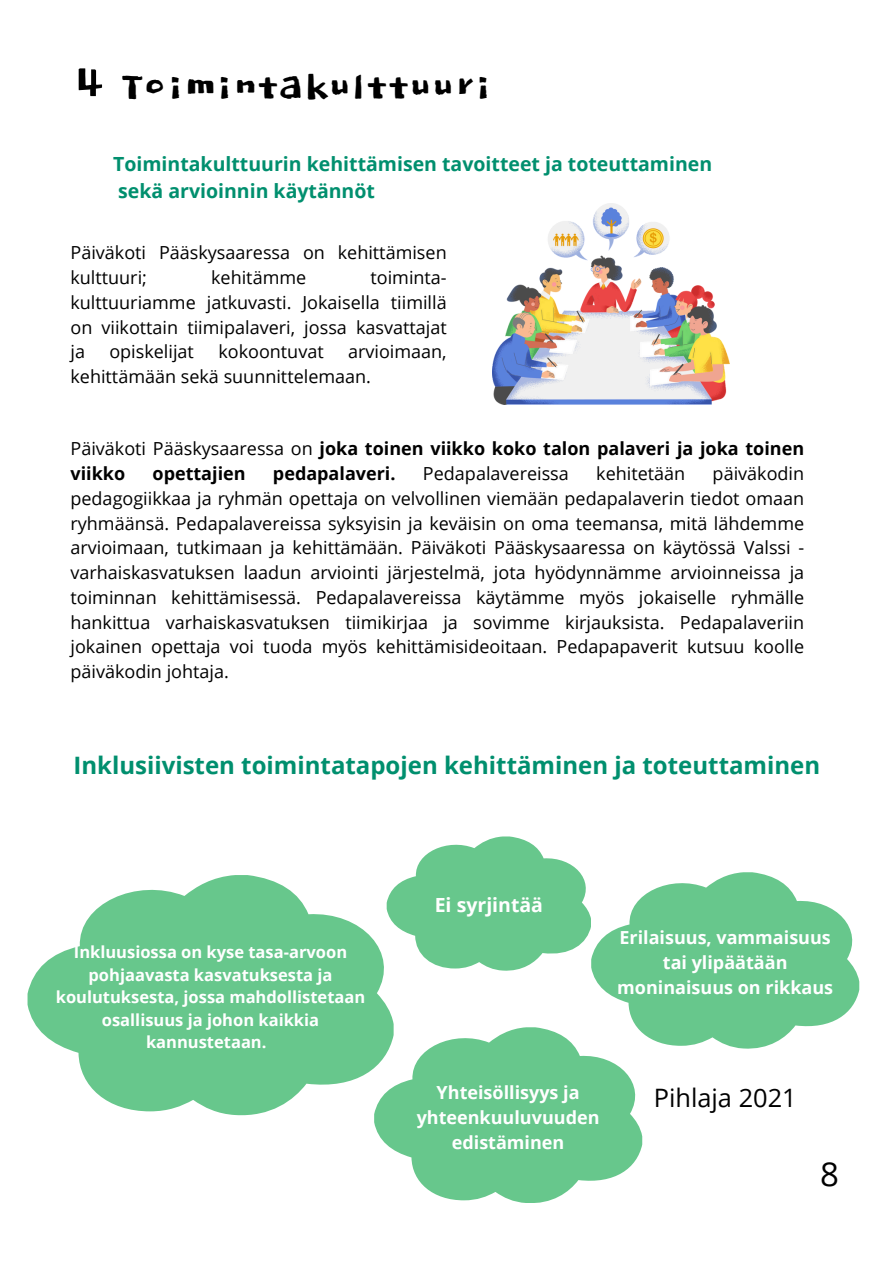
<style>
.page{position:relative;width:894px;height:1264px;background:#fff}
.page>*{position:absolute;margin:0;border:0;box-sizing:border-box;transform-origin:0 0}
.t1{font:56.4px "Dokdo";color:#000}
.t2{font:49.95px "Dokdo";color:#000}
.t3{font:33px "Open Sans";color:#000}
.t4{font:25.35px "Open Sans";color:#000}
.t5{font:700 24px "Open Sans";color:#008f6e}
.t6{font:700 19.5px/27px "Open Sans";color:#008f6e}
.t7{font:700 19.5px "Open Sans";color:#fff}
.t8{font:18px/24.8px "Open Sans";color:#000;text-align:justify}
.t9{font:700 18px/24.8px "Open Sans";color:#000}
.t10{font:700 18px/24.8px "Open Sans";color:#fff;text-align:center}
.t11{font:700 16.5px/22.5px "Open Sans";color:#fff;text-align:center}
.s1{font-weight:400}
</style>
<div class="page">
<img style="left:492px;top:203px;width:237px;height:201px">
<svg style="left:28px;top:875px;width:365px;height:240px;fill:#67c78c"></svg>
<svg style="left:591px;top:872px;width:268px;height:176px;fill:#67c78c"></svg>
<svg style="left:374px;top:1027px;width:268px;height:176px;fill:#67c78c"></svg>
<svg style="left:386px;top:836px;width:205px;height:134px"></svg>
<h3 class="t1" style="left:72px;top:55px;width:34px">4</h3>
<h2 class="t2" style="left:120px;top:64px;width:373px">Toimintakulttuuri</h2>
<h4 class="t6" style="left:113px;top:150px;width:600px">Toimintakulttuurin kehittämisen tavoitteet ja toteuttaminen sekä arvioinnin käytännöt</h4>
<h4 class="t8" style="left:70px;top:240px;width:377px">Päiväkoti Pääskysaaressa on kehittämisen kulttuuri;</h4>
<h4 class="t8" style="left:211px;top:265px;width:97px">kehitämme</h4>
<h4 class="t8" style="left:70px;top:265px;width:377px;text-indent:300px">toiminta&shy;kulttuuriamme jatkuvasti. Jokaisella tiimillä on viikottain tiimipalaveri, jossa kasvattajat ja</h4>
<h4 class="t8" style="left:109px;top:339px;width:86px">opiskelijat</h4>
<h4 class="t8" style="left:218px;top:339px;width:107px">kokoontuvat</h4>
<h4 class="t8" style="left:70px;top:339px;width:377px;text-indent:277px">arvioimaan, kehittämään sekä suunnittelemaan.</h4>
<h1 class="t9" style="left:70px;top:436px;width:735px"><span class="s1">Päiväkoti Pääskysaaressa on</span> joka toinen viikko koko talon palaveri ja joka toinen viikko</h1>
<h1 class="t8" style="left:70px;top:460px;width:735px;text-indent:642px">päiväkodin pedagogiikkaa ja ryhmän opettaja on velvollinen viemään pedapalaverin tiedot omaan ryhmäänsä. Pedapalavereissa syksyisin ja keväisin on oma teemansa, mitä lähdemme arvioimaan, tutkimaan ja kehittämään. Päiväkoti Pääskysaaressa on käytössä Valssi - varhaiskasvatuksen laadun arviointi järjestelmä, jota hyödynnämme arvioinneissa ja toiminnan kehittämisessä. Pedapalavereissa käytämme myös jokaiselle ryhmälle hankittua varhaiskasvatuksen tiimikirjaa ja sovimme kirjauksista. Pedapalaveriin jokainen opettaja voi tuoda myös kehittämisideoitaan. Pedapapaverit kutsuu koolle päiväkodin johtaja.</h1>
<h1 class="t9" style="left:152px;top:460px;width:95px">opettajien</h1>
<h1 class="t9" style="left:273px;top:460px;width:124px">pedapalaveri.</h1>
<h1 class="t8" style="left:423px;top:460px;width:147px">Pedapalavereissa</h1>
<h1 class="t8" style="left:596px;top:460px;width:90px">kehitetään</h1>
<p class="t5" style="left:73px;top:748px;width:748px">Inklusiivisten toimintatapojen kehittäminen ja toteuttaminen</p>
<h4 class="t11" style="left:56px;top:940px;width:311px">Inkluusiossa on kyse tasa-arvoon pohjaavasta kasvatuksesta ja koulutuksesta, jossa mahdollistetaan osallisuus ja johon kaikkia kannustetaan.</h4>
<h5 class="t7" style="left:434px;top:891px;width:110px">Ei syrjintää</h5>
<h5 class="t10" style="left:617px;top:924px;width:217px">Erilaisuus, vammaisuus tai ylipäätään moninaisuus on rikkaus</h5>
<p class="t10" style="left:416px;top:1079px;width:184px">Yhteisöllisyys ja yhteenkuuluvuuden edistäminen</p>
<h4 class="t4" style="left:653px;top:1079px;width:144px">Pihlaja 2021</h4>
<p class="t3" style="left:820px;top:1150px;width:20px">8</p>
</div>
